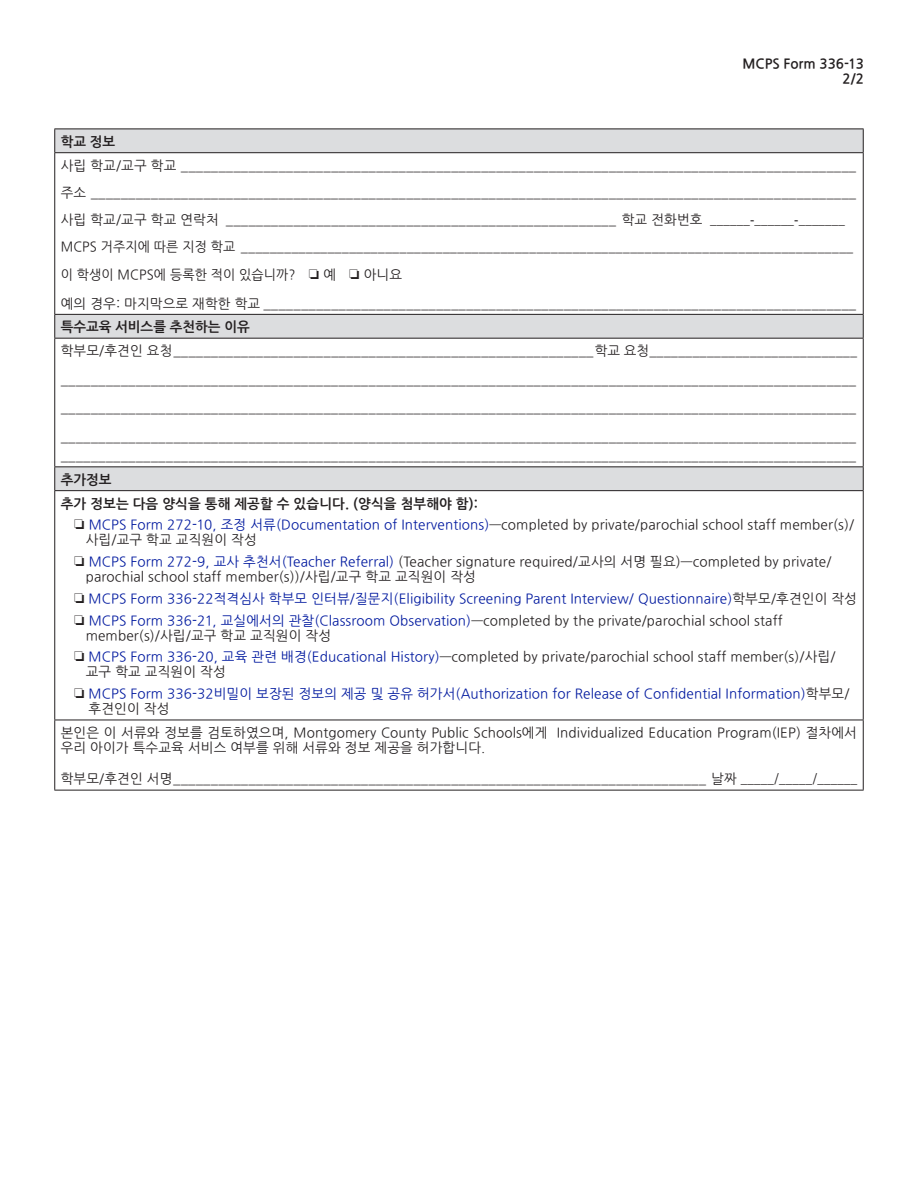
<style>
.page{position:relative;width:918px;height:1188px;background:#fff}
.page>*{position:absolute;margin:0;border:0;box-sizing:border-box;transform-origin:0 0}
.t1{font:13.5px/15px "Nanum Gothic OTF";letter-spacing:.01em;color:#231f20}
.t2{font:13.5px/15px "Nanum Gothic OTF";letter-spacing:.01em;color:#00199f}
.t3{font:13.5px/28.5px "Nanum Gothic OTF";letter-spacing:.01em;color:#231f20;scale:.96 1}
.t4{font:13.5px/23.9px "Nanum Gothic OTF Bold";color:#231f20}
.s1{font-family:"Stone Sans Std";font-weight:500}
.s2{color:#00199f}
.s3{color:#231f20}
</style>
<div class="page">
<svg style="left:55px;top:130px;width:808px;height:360px"></svg>
<hr style="left:54px;top:129px;width:810px;height:1px;background:#231f20">
<svg style="left:54px;top:129px;width:1px;height:23px"></svg>
<svg style="left:863px;top:129px;width:1px;height:23px"></svg>
<hr style="left:54px;top:152px;width:810px;height:1px;background:#231f20">
<hr style="left:54px;top:153px;width:1px;height:161px;background:#231f20">
<hr style="left:863px;top:153px;width:1px;height:161px;background:#231f20">
<hr style="left:54px;top:314px;width:810px;height:1px;background:#231f20">
<svg style="left:54px;top:315px;width:1px;height:23px"></svg>
<svg style="left:863px;top:315px;width:1px;height:23px"></svg>
<hr style="left:54px;top:338px;width:810px;height:1px;background:#231f20">
<hr style="left:54px;top:339px;width:1px;height:127px;background:#231f20">
<hr style="left:863px;top:339px;width:1px;height:127px;background:#231f20">
<hr style="left:54px;top:466px;width:810px;height:1px;background:#231f20">
<svg style="left:54px;top:467px;width:1px;height:23px"></svg>
<svg style="left:863px;top:467px;width:1px;height:23px"></svg>
<hr style="left:54px;top:490px;width:810px;height:1px;background:#231f20">
<hr style="left:54px;top:491px;width:1px;height:229px;background:#231f20">
<hr style="left:863px;top:491px;width:1px;height:229px;background:#231f20">
<hr style="left:54px;top:720px;width:810px;height:1px;background:#231f20">
<hr style="left:54px;top:720px;width:1px;height:70px;background:#231f20">
<hr style="left:863px;top:720px;width:1px;height:70px;background:#231f20">
<hr style="left:54px;top:790px;width:810px;height:1px;background:#231f20">
<p class="t4" style="left:743px;top:56px;width:123px;line-height:15px;text-align:right">MCPS Form 336-13<br>2/2</p>
<p class="t4" style="left:61px;top:129px;width:56px">학교 정보</p>
<p class="t1" style="left:61px;top:151px;width:797px;line-height:27px">사립 학교/교구 학교 __________________________________________________________________________________________ 주소 ______________________________________________________________________________________________________ 사립 학교/교구 학교 연락처 ____________________________________________________ 학교 전화번호 <span class="s1">______-______-_______ </span>MCPS 거주지에 따른 지정 학교 _____________________________________________________________________________________</p>
<p class="t3" style="left:61px;top:260px;width:830px">이 학생이 MCPS에 등록한 적이 있습니까? □ 예 □ 아니요<br>예의 경우: 마지막으로 재학한 학교 _______________________________________________________________________________</p>
<p class="t4" style="left:61px;top:315px;width:190px">특수교육 서비스를 추천하는 이유</p>
<p class="t1" style="left:61px;top:336px;width:798px;line-height:28.5px;text-align:justify">학부모/후견인 요청________________________________________________________학교 요청_____________________________ __________________________________________________________________________________________________________ __________________________________________________________________________________________________________ __________________________________________________________________________________________________________</p>
<p class="t1" style="left:61px;top:448px;width:797px">__________________________________________________________________________________________________________</p>
<p class="t4" style="left:61px;top:467px;width:419px">추가정보<br>추가 정보는 다음 양식을 통해 제공할 수 있습니다. (양식을 첨부해야 함):</p>
<p class="t1" style="left:86px;top:517px;width:770px;text-indent:-12px">□ <span class="s2">MCPS Form 272-10, 조정 서류(Documentation of Interventions)</span>—completed by private/parochial school staff member(s)/ 사립/교구 학교 교직원이 작성</p>
<p class="t1" style="left:86px;top:554px;width:747px;text-indent:-12px">□ <span class="s2">MCPS Form 272-9, 교사 추천서(Teacher Referral)</span> (Teacher signature required/교사의 서명 필요)—completed by private/ parochial school staff member(s))/사립/교구 학교 교직원이 작성</p>
<p class="t2" style="left:74px;top:591px;width:784px"><span class="s3">□</span> MCPS Form 336-22적격심사 학부모 인터뷰/질문지(Eligibility Screening Parent Interview/ Questionnaire)<span class="s3">학부모/후견인이 작성</span></p>
<p class="t1" style="left:86px;top:612px;width:698px;text-indent:-12px">□ <span class="s2">MCPS Form 336-21, 교실에서의 관찰(Classroom Observation)</span>—completed by the private/parochial school staff member(s)/사립/교구 학교 교직원이 작성</p>
<p class="t1" style="left:86px;top:649px;width:751px;text-indent:-12px">□ <span class="s2">MCPS Form 336-20, 교육 관련 배경(Educational History)</span>—completed by private/parochial school staff member(s)/사립/ 교구 학교 교직원이 작성</p>
<p class="t2" style="left:89px;top:686px;width:762px;text-indent:-14px"><span class="s3">□</span> MCPS Form 336-32비밀이 보장된 정보의 제공 및 공유 허가서(Authorization for Release of Confidential Information)<span class="s3">학부모/ 후견인이 작성</span></p>
<p class="t1" style="left:61px;top:725px;width:798px">본인은 이 서류와 정보를 검토하였으며, Montgomery County Public Schools에게 Individualized Education Program(IEP) 절차에서 우리 아이가 특수교육 서비스 여부를 위해 서류와 정보 제공을 허가합니다.</p>
<p class="t1" style="left:61px;top:771px;width:798px">학부모/후견인 서명_______________________________________________________________________ 날짜 <span class="s1">_____/_____/______</span></p>
</div>
